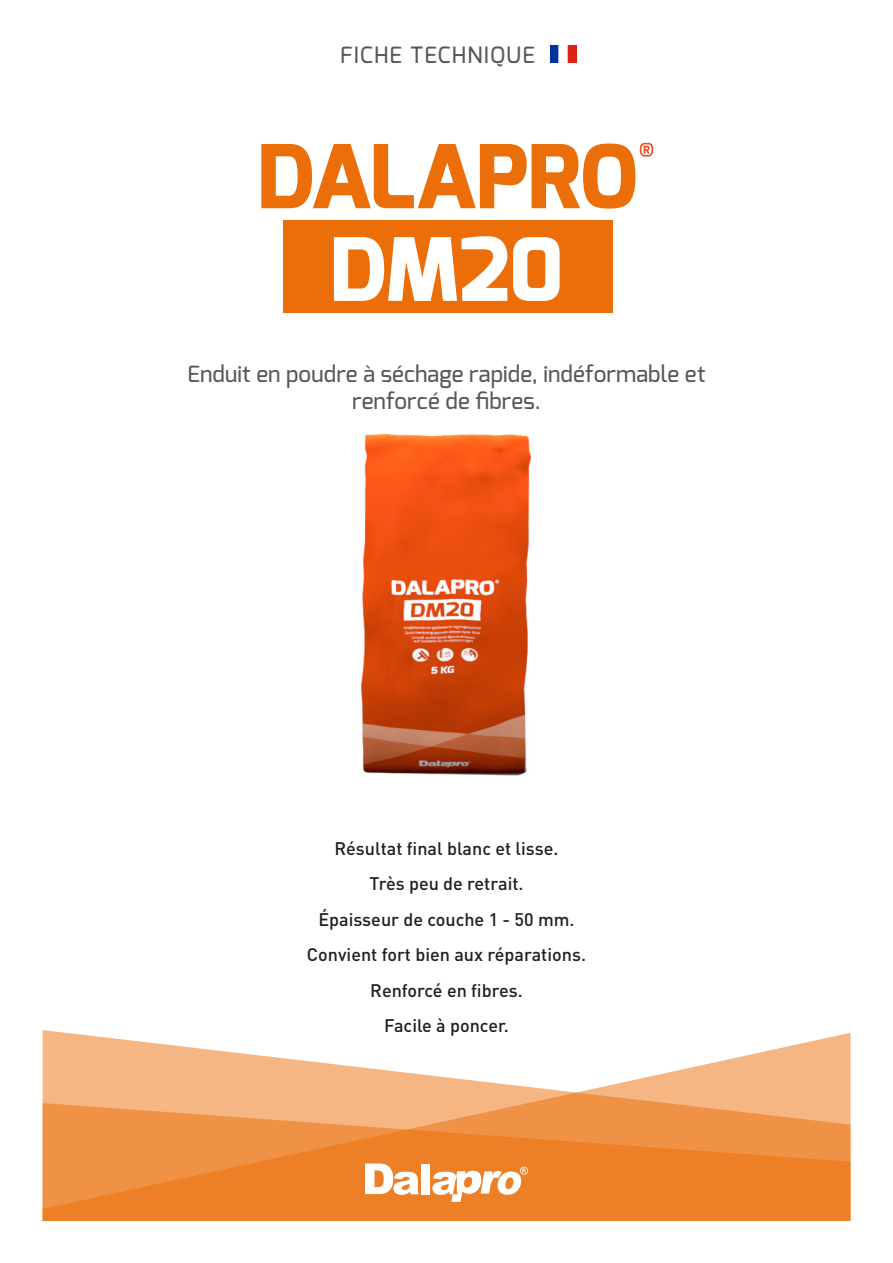
<style>
.page{position:relative;width:893px;height:1263px;background:#fff}
.page>*{position:absolute;margin:0;border:0;box-sizing:border-box;transform-origin:0 0}
.t1{font:800 87.15px "Exo";color:#fff}
.t2{font:500 22.5px/27px "Exo";letter-spacing:.005em;color:#57585a;text-align:center}
.t3{font:500 22.5px "Exo";letter-spacing:.05em;color:#57585a}
.t4{font:500 18px "DIN Pro";color:#231f20}
</style>
<div class="page">
<svg style="left:43px;top:1030px;width:807px;height:73px;fill:#f5b683"></svg>
<svg style="left:43px;top:1103px;width:807px;height:118px;fill:#ed8026"></svg>
<svg style="left:365px;top:1163px;width:54px;height:32px"></svg>
<div style="left:421px;top:1164px;width:8px;height:30px;background:#fff"></div>
<svg style="left:432px;top:1167px;width:96px;height:35px"></svg>
<div style="left:283px;top:220px;width:329px;height:93px;background:#eb6e08"></div>
<svg style="left:261px;top:143px;width:392px;height:66px"></svg>
<img style="left:360px;top:434px;width:172px;height:341px">
<img style="left:550px;top:45px;width:26px;height:17px">
<p class="t3" style="left:340px;top:40px;width:197px">FICHE TECHNIQUE</p>
<p class="t1" style="left:329px;top:214px;width:236px">DM20</p>
<p class="t2" style="left:187px;top:360px;width:520px">Enduit en poudre à séchage rapide, indéformable et renforcé de fibres.</p>
<p class="t4" style="left:334px;top:836px;width:226px">Résultat final blanc et lisse.</p>
<p class="t4" style="left:369px;top:871px;width:156px">Très peu de retrait.</p>
<p class="t4" style="left:318px;top:907px;width:258px">Épaisseur de couche 1 - 50 mm.</p>
<p class="t4" style="left:307px;top:942px;width:281px">Convient fort bien aux réparations.</p>
<p class="t4" style="left:370px;top:978px;width:154px">Renforcé en fibres.</p>
<p class="t4" style="left:384px;top:1013px;width:126px">Facile à poncer.</p>
</div>
